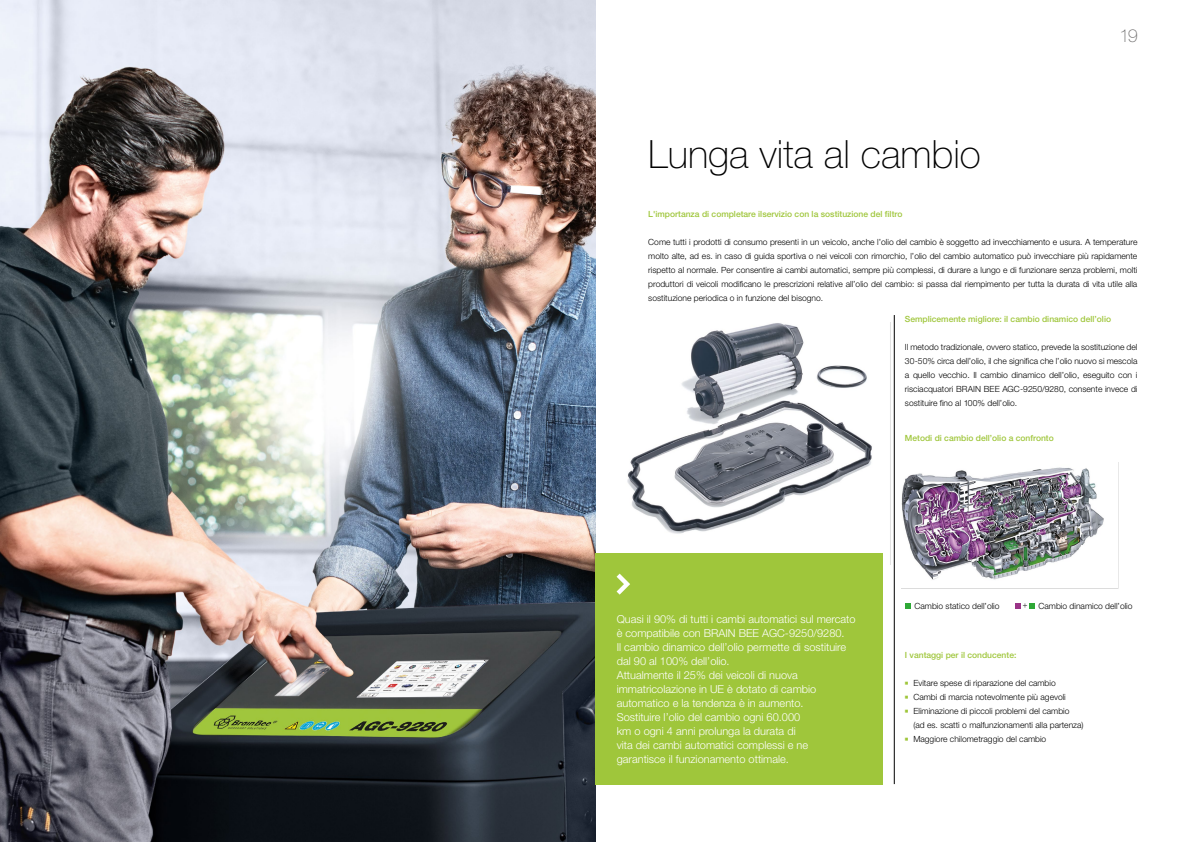
<style>
.page{position:relative;width:1191px;height:842px;background:#fff}
.page>*{position:absolute;margin:0;border:0;box-sizing:border-box;transform-origin:0 0}
.t1{font:100 39px "Helvetica Neue LT Pro";color:#000}
.t2{font:100 18px "Helvetica Neue LT Pro";color:#706f6f}
.t3{font:300 11px/14px "Helvetica Neue LT Pro";color:#fff}
.t4{font:300 8.5px/14px "Helvetica Neue LT Pro";color:#000;text-align:justify}
.t5{font:500 8.5px "Helvetica Neue LT Pro";color:#9fc63b}
.s1{color:#9fc63b}
</style>
<div class="page">
<img style="left:0;top:0;width:595px;height:842px">
<hr style="left:894px;top:315px;width:1px;height:469px;background:#000">
<img style="left:627px;top:323px;width:256px;height:241px">
<img style="left:901px;top:462px;width:218px;height:127px">
<svg style="left:905px;top:603px;width:5px;height:5px"></svg>
<svg style="left:1015px;top:603px;width:19px;height:5px"></svg>
<div style="left:595px;top:553px;width:287px;height:231px;background:#9fc63b"></div>
<svg style="left:616px;top:574px;width:14px;height:21px"></svg>
<h2 class="t2" style="left:1119px;top:25px;width:20px">19</h2>
<h1 class="t1" style="left:648px;top:131px;width:334px">Lunga vita al cambio</h1>
<p class="t5" style="left:648px;top:209px;width:256px">L'importanza di completare ilservizio con la sostituzione del filtro</p>
<p class="t4" style="left:648px;top:235px;width:491px">Come tutti i prodotti di consumo presenti in un veicolo, anche l’olio del cambio è soggetto ad invecchiamento e usura. A temperature molto alte, ad es. in caso di guida sportiva o nei veicoli con rimorchio, l’olio del cambio automatico può invecchiare più rapidamente rispetto al normale. Per consentire ai cambi automatici, sempre più complessi, di durare a lungo e di funzionare senza problemi, molti produttori di veicoli modificano le prescrizioni relative all’olio del cambio: si passa dal riempimento per tutta la durata di vita utile alla sostituzione periodica o in funzione del bisogno.</p>
<p class="t5" style="left:905px;top:314px;width:208px">Semplicemente migliore: il cambio dinamico dell’olio</p>
<p class="t4" style="left:905px;top:340px;width:234px">Il metodo tradizionale, ovvero statico, prevede la sostituzione del 30-50% circa dell’olio, il che significa che l’olio nuovo si mescola a quello vecchio. Il cambio dinamico dell’olio, eseguito con i risciacquatori BRAIN BEE AGC-9250/9280, consente invece di sostituire fino al 100% dell’olio.</p>
<p class="t5" style="left:905px;top:433px;width:150px">Metodi di cambio dell’olio a confronto</p>
<p class="t3" style="left:617px;top:612px;width:240px">Quasi il 90% di tutti i cambi automatici sul mercato è compatibile con BRAIN BEE AGC-9250/9280.<br>Il cambio dinamico dell’olio permette di sostituire dal 90 al 100% dell’olio.<br>Attualmente il 25% dei veicoli di nuova immatricolazione in UE è dotato di cambio automatico e la tendenza è in aumento.<br>Sostituire l’olio del cambio ogni 60.000<br>km o ogni 4 anni prolunga la durata di<br>vita dei cambi automatici complessi e ne garantisce il funzionamento ottimale.</p>
<p class="t4" style="left:914px;top:599px;width:87px">Cambio statico dell’olio</p>
<p class="t4" style="left:1038px;top:599px;width:95px">Cambio dinamico dell’olio</p>
<p class="t5" style="left:905px;top:650px;width:113px">I vantaggi per il conducente:</p>
<p class="t4" style="left:905px;top:676px;width:152px"><span class="s1">■</span> Evitare spese di riparazione del cambio</p>
<p class="t4" style="left:905px;top:690px;width:162px"><span class="s1">■</span> Cambi di marcia notevolmente più agevoli</p>
<p class="t4" style="left:913px;top:704px;width:172px;text-indent:-9px"><span class="s1">■</span> Eliminazione di piccoli problemi del cambio<br>(ad es. scatti o malfunzionamenti alla partenza)</p>
<p class="t4" style="left:905px;top:732px;width:143px"><span class="s1">■</span> Maggiore chilometraggio del cambio</p>
</div>
